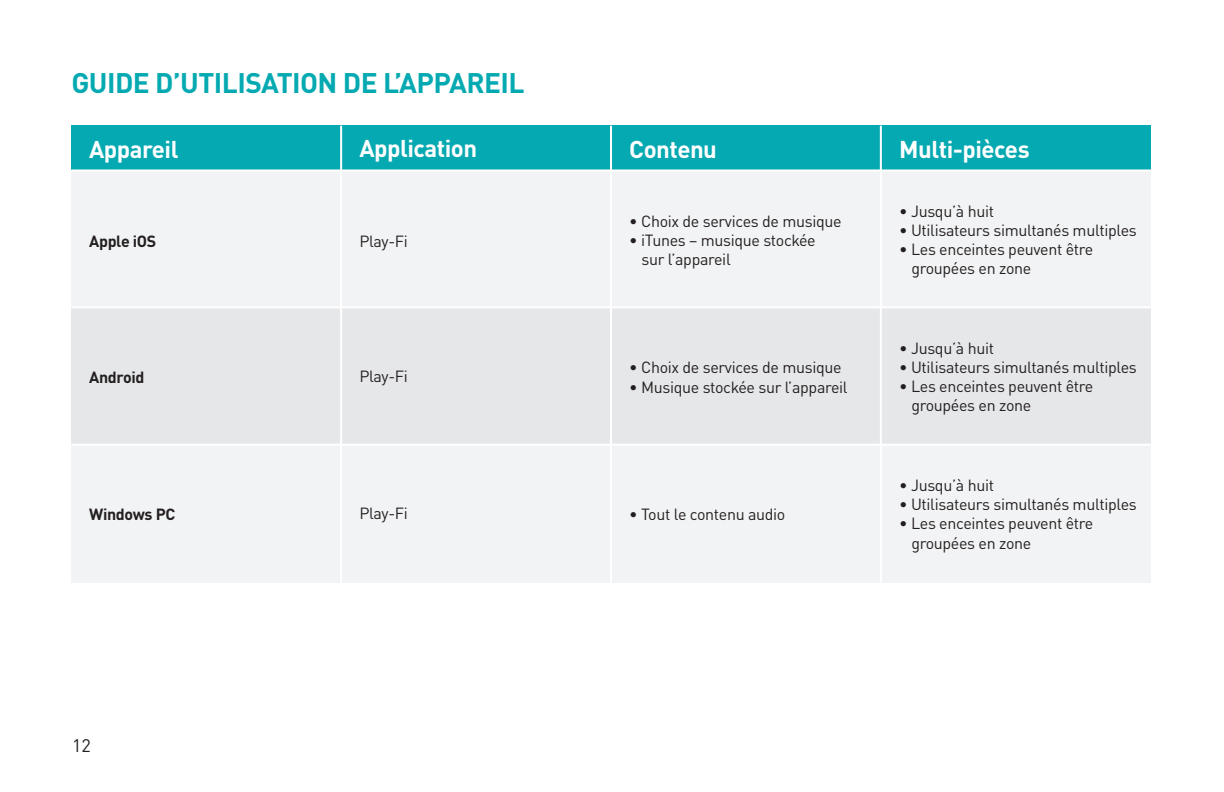
<style>
.page{position:relative;width:1224px;height:792px;background:#fff}
.page>*{position:absolute;margin:0;border:0;box-sizing:border-box;transform-origin:0 0}
.t1{font:700 28px "DIN Pro";letter-spacing:-.02em;color:#05a9b1}
.t2{font:700 24px "DIN Pro";letter-spacing:-.02em;color:#fff}
.t3{font:18px "DIN Pro";color:#231f20}
.t4{font:16px/19.2px "DIN Pro";letter-spacing:-.02em;color:#231f20}
.t5{font:700 16px "DIN Pro";letter-spacing:-.02em;color:#231f20}
</style>
<div class="page">
<div style="left:71px;top:170px;width:1080px;height:137px;background:#f2f3f4"></div>
<div style="left:71px;top:445px;width:1080px;height:137px;background:#f2f3f4"></div>
<div style="left:71px;top:307px;width:1080px;height:138px;background:#e6e7e9"></div>
<div style="left:71px;top:126px;width:1080px;height:44px;background:#05a9b1"></div>
<hr style="left:71px;top:169px;width:1080px;height:2px;background:#fff">
<hr style="left:610px;top:170px;width:2px;height:550px;background:#fff">
<hr style="left:340px;top:170px;width:2px;height:550px;background:#fff">
<hr style="left:880px;top:170px;width:2px;height:550px;background:#fff">
<hr style="left:610px;top:126px;width:2px;height:44px;background:#fff">
<hr style="left:340px;top:126px;width:2px;height:44px;background:#fff">
<hr style="left:880px;top:126px;width:2px;height:44px;background:#fff">
<hr style="left:71px;top:306px;width:1080px;height:2px;background:#fff">
<hr style="left:71px;top:444px;width:1080px;height:2px;background:#fff">
<h1 class="t1" style="left:71px;top:60px;width:455px">GUIDE D’UTILISATION DE L’APPAREIL</h1>
<h2 class="t2" style="left:89px;top:129px;width:91px">Appareil</h2>
<h2 class="t2" style="left:359px;top:128px;width:119px">Application</h2>
<h2 class="t2" style="left:629px;top:129px;width:89px">Contenu</h2>
<h2 class="t2" style="left:899px;top:129px;width:132px">Multi-pièces</h2>
<p class="t5" style="left:89px;top:227px;width:69px">Apple iOS</p>
<p class="t4" style="left:359px;top:230px;width:50px">Play-Fi</p>
<p class="t5" style="left:89px;top:364px;width:57px">Android</p>
<p class="t5" style="left:89px;top:501px;width:88px">Windows PC</p>
<p class="t3" style="left:72px;top:732px;width:20px">12</p>
<p class="t4" style="left:359px;top:365px;width:50px">Play-Fi</p>
<p class="t4" style="left:359px;top:502px;width:50px">Play-Fi</p>
<p class="t4" style="left:629px;top:210px;width:214px">• Choix de services de musique</p>
<p class="t4" style="left:642px;top:229px;width:176px;text-indent:-12px">• iTunes – musique stockée sur l’appareil</p>
<p class="t4" style="left:629px;top:356px;width:214px">• Choix de services de musique</p>
<p class="t4" style="left:629px;top:376px;width:220px">• Musique stockée sur l’appareil</p>
<p class="t4" style="left:629px;top:503px;width:158px">• Tout le contenu audio</p>
<p class="t4" style="left:899px;top:200px;width:96px">• Jusqu’à huit</p>
<p class="t4" style="left:899px;top:219px;width:239px">• Utilisateurs simultanés multiples</p>
<p class="t4" style="left:911px;top:238px;width:183px;text-indent:-12px">• Les enceintes peuvent être groupées en zone</p>
<p class="t4" style="left:899px;top:337px;width:96px">• Jusqu’à huit</p>
<p class="t4" style="left:899px;top:356px;width:239px">• Utilisateurs simultanés multiples</p>
<p class="t4" style="left:911px;top:375px;width:183px;text-indent:-12px">• Les enceintes peuvent être groupées en zone</p>
<p class="t4" style="left:899px;top:474px;width:96px">• Jusqu’à huit</p>
<p class="t4" style="left:899px;top:493px;width:239px">• Utilisateurs simultanés multiples</p>
<p class="t4" style="left:911px;top:512px;width:183px;text-indent:-12px">• Les enceintes peuvent être groupées en zone</p>
</div>
